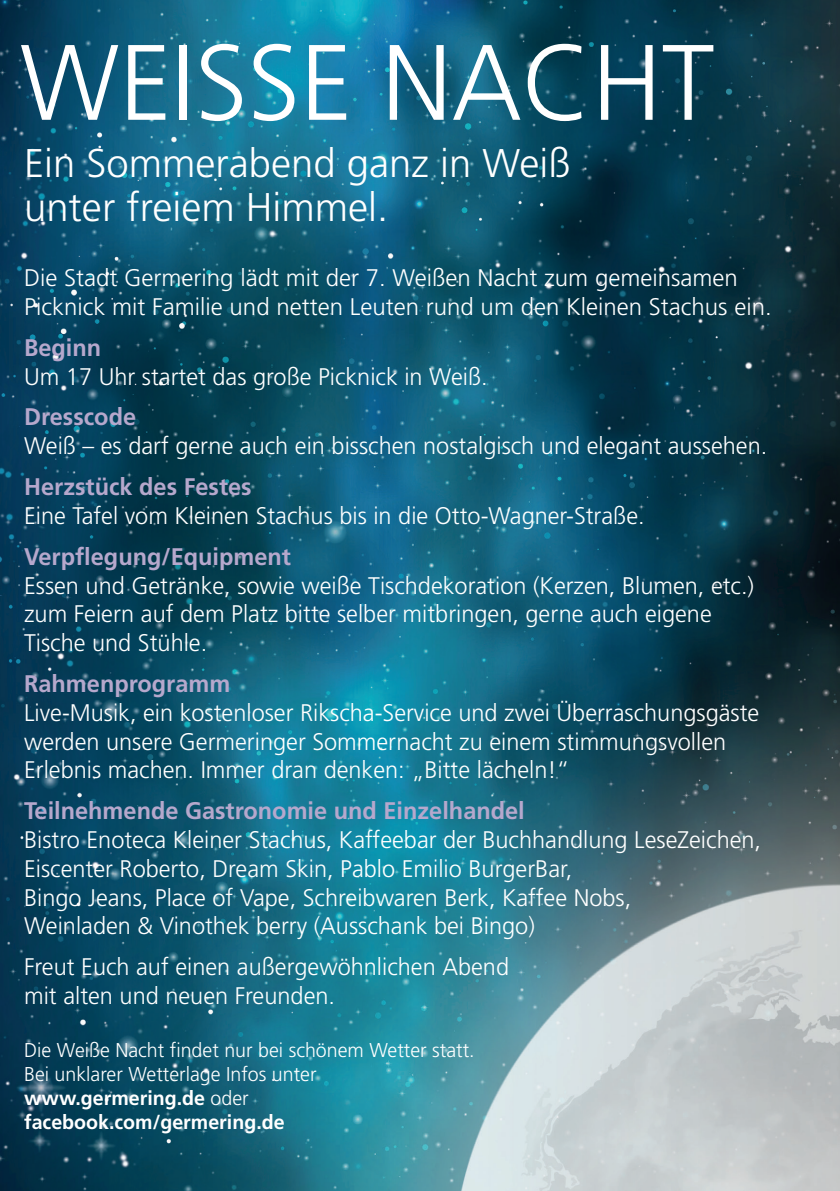
<style>
.page{position:relative;width:840px;height:1191px;background:#fff}
.page>*{position:absolute;margin:0;border:0;box-sizing:border-box;transform-origin:0 0}
.t1{font:300 107px "Frutiger";color:#fff}
.t2{font:300 40px/44px "Frutiger";color:#fff}
.t3{font:300 24px/28.8px "Frutiger";color:#fff}
.t4{font:700 24px "Frutiger";color:#b6a8cc}
.t5{font:300 20px/24px "Frutiger";color:#fff}
.s1{font-weight:700}
</style>
<div class="page">
<img style="left:0;top:0;width:839px;height:1191px">
<h1 class="t1" style="left:20px;top:22px;width:695px">WEISSE NACHT</h1>
<h2 class="t2" style="left:24px;top:142px;width:548px">Ein Sommerabend ganz in Weiß unter freiem Himmel.</h2>
<p class="t3" style="left:24px;top:264px;width:748px">Die Stadt Germering lädt mit der 7. Weißen Nacht zum gemeinsamen<br>Picknick mit Familie und netten Leuten rund um den Kleinen Stachus ein.</p>
<p class="t4" style="left:24px;top:333px;width:79px">Beginn</p>
<p class="t3" style="left:24px;top:362px;width:465px">Um 17 Uhr startet das große Picknick in Weiß.</p>
<p class="t4" style="left:24px;top:403px;width:113px">Dresscode</p>
<p class="t3" style="left:24px;top:432px;width:744px">Weiß – es darf gerne auch ein bisschen nostalgisch und elegant aussehen.</p>
<p class="t4" style="left:24px;top:472px;width:229px">Herzstück des Festes</p>
<p class="t3" style="left:24px;top:501px;width:621px">Eine Tafel vom Kleinen Stachus bis in die Otto-Wagner-Straße.</p>
<p class="t4" style="left:24px;top:542px;width:268px">Verpflegung/Equipment</p>
<p class="t3" style="left:24px;top:571px;width:731px">Essen und Getränke, sowie weiße Tischdekoration (Kerzen, Blumen, etc.) zum Feiern auf dem Platz bitte selber mitbringen, gerne auch eigene<br>Tische und Stühle.</p>
<p class="t4" style="left:24px;top:669px;width:208px">Rahmenprogramm</p>
<p class="t3" style="left:24px;top:698px;width:736px">Live-Musik, ein kostenloser Rikscha-Service und zwei Überraschungsgäste werden unsere Germeringer Sommernacht zu einem stimmungsvollen<br>Erlebnis machen. Immer dran denken: „Bitte lächeln!“</p>
<p class="t4" style="left:24px;top:796px;width:502px">Teilnehmende Gastronomie und Einzelhandel</p>
<p class="t3" style="left:24px;top:825px;width:738px">Bistro Enoteca Kleiner Stachus, Kaffeebar der Buchhandlung LeseZeichen, Eiscenter Roberto, Dream Skin, Pablo Emilio BurgerBar,<br>Bingo Jeans, Place of Vape, Schreibwaren Berk, Kaffee Nobs,<br>Weinladen &amp; Vinothek berry (Ausschank bei Bingo)</p>
<p class="t3" style="left:24px;top:953px;width:486px">Freut Euch auf einen außergewöhnlichen Abend mit alten und neuen Freunden.</p>
<p class="t5" style="left:24px;top:1038px;width:452px">Die Weiße Nacht findet nur bei schönem Wetter statt.<br>Bei unklarer Wetterlage Infos unter <span class="s1">www.germering.de</span> oder <span class="s1">facebook.com/germering.de</span></p>
</div>
